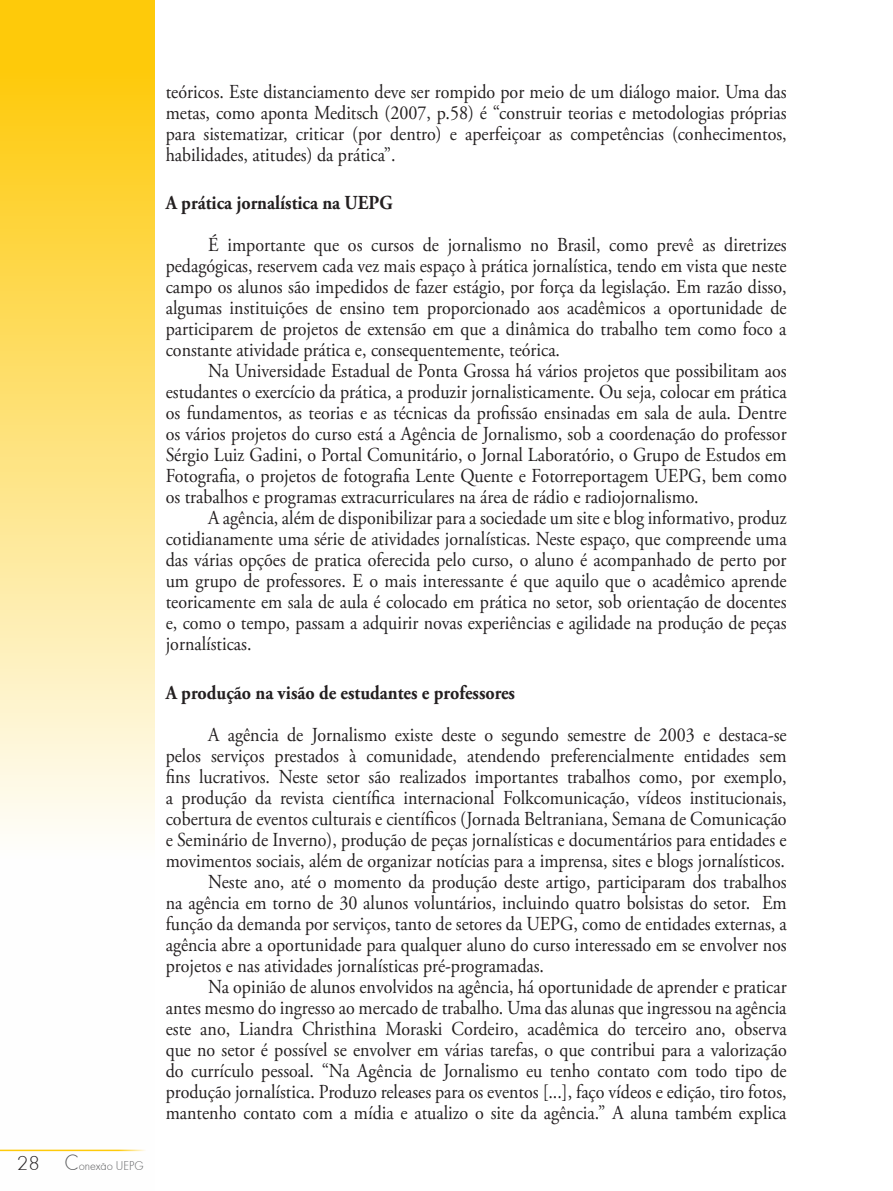
<style>
.page{position:relative;width:893px;height:1191px;background:#fff}
.page>*{position:absolute;margin:0;border:0;box-sizing:border-box;transform-origin:0 0}
.t1{font:19.8px/21px "Adobe Garamond Pro";color:#231f20;text-align:justify;scale:.91 1}
.t2{font:700 19.8px "Adobe Garamond Pro";color:#231f20;scale:.91 1}
.t3{font:13.2px "Futura TEE Ligh";color:#57585a;scale:.91 1}
.s1{font-size:21px;color:#231f20}
.s2{font-size:23.1px}
</style>
<div class="page">
<svg style="left:0;top:0;width:155px;height:1152px"></svg>
<hr style="left:0;top:1149px;width:149px;height:2px;background:#feca0a">
<p class="t3" style="left:17px;top:1158px;width:141px"><span class="s1">28</span> <span class="s2">C</span>onexao UEPG</p>
<p class="t3" style="left:102px;top:1154px;width:4px">-</p>
<p class="t1" style="left:166px;top:82px;width:684px">teóricos. Este distanciamento deve ser rompido por meio de um diálogo maior. Uma das metas, como aponta Meditsch (2007, p.58) é “construir teorias e metodologias próprias para sistematizar, criticar (por dentro) e aperfeiçoar as competências (conhecimentos, habilidades, atitudes) da prática”.</p>
<p class="t2" style="left:166px;top:191px;width:251px">A prática jornalística na UEPG</p>
<p class="t1" style="left:166px;top:235px;width:684px;text-indent:43px">É importante que os cursos de jornalismo no Brasil, como prevê as diretrizes pedagógicas, reservem cada vez mais espaço à prática jornalística, tendo em vista que neste campo os alunos são impedidos de fazer estágio, por força da legislação. Em razão disso, algumas instituições de ensino tem proporcionado aos acadêmicos a oportunidade de participarem de projetos de extensão em que a dinâmica do trabalho tem como foco a constante atividade prática e, consequentemente, teórica.</p>
<p class="t1" style="left:166px;top:361px;width:684px;text-indent:43px">Na Universidade Estadual de Ponta Grossa há vários projetos que possibilitam aos estudantes o exercício da prática, a produzir jornalisticamente. Ou seja, colocar em prática os fundamentos, as teorias e as técnicas da profissão ensinadas em sala de aula. Dentre os vários projetos do curso está a Agência de Jornalismo, sob a coordenação do professor Sérgio Luiz Gadini, o Portal Comunitário, o Jornal Laboratório, o Grupo de Estudos em Fotografia, o projetos de fotografia Lente Quente e Fotorreportagem UEPG, bem como os trabalhos e programas extracurriculares na área de rádio e radiojornalismo.</p>
<p class="t1" style="left:166px;top:508px;width:684px;text-indent:43px">A agência, além de disponibilizar para a sociedade um site e blog informativo, produz cotidianamente uma série de atividades jornalísticas. Neste espaço, que compreende uma das várias opções de pratica oferecida pelo curso, o aluno é acompanhado de perto por um grupo de professores. E o mais interessante é que aquilo que o acadêmico aprende teoricamente em sala de aula é colocado em prática no setor, sob orientação de docentes e, como o tempo, passam a adquirir novas experiências e agilidade na produção de peças jornalísticas.</p>
<p class="t2" style="left:166px;top:680px;width:385px">A produção na visão de estudantes e professores</p>
<p class="t1" style="left:208px;top:724px;width:637px">A agência de Jornalismo existe deste o segundo semestre de 2003 e destaca-se</p>
<p class="t1" style="left:166px;top:745px;width:684px">pelos serviços prestados à comunidade, atendendo preferencialmente entidades sem</p>
<p class="t1" style="left:166px;top:766px;width:684px">fins lucrativos. Neste setor são realizados importantes trabalhos como, por exemplo,</p>
<p class="t1" style="left:166px;top:787px;width:684px">a produção da revista científica internacional Folkcomunicação, vídeos institucionais,</p>
<p class="t1" style="left:166px;top:808px;width:684px">cobertura de eventos culturais e científicos (Jornada Beltraniana, Semana de Comunicação</p>
<p class="t1" style="left:166px;top:829px;width:684px">e Seminário de Inverno), produção de peças jornalísticas e documentários para entidades e</p>
<p class="t1" style="left:166px;top:850px;width:682px">movimentos sociais, além de organizar notícias para a imprensa, sites e blogs jornalísticos.</p>
<p class="t1" style="left:208px;top:871px;width:637px">Neste ano, até o momento da produção deste artigo, participaram dos trabalhos</p>
<p class="t1" style="left:166px;top:892px;width:684px">na agência em torno de 30 alunos voluntários, incluindo quatro bolsistas do setor. Em</p>
<p class="t1" style="left:166px;top:913px;width:684px">função da demanda por serviços, tanto de setores da UEPG, como de entidades externas, a</p>
<p class="t1" style="left:166px;top:934px;width:684px">agência abre a oportunidade para qualquer aluno do curso interessado em se envolver nos</p>
<p class="t1" style="left:166px;top:955px;width:417px">projetos e nas atividades jornalísticas pré-programadas.</p>
<p class="t1" style="left:208px;top:976px;width:637px">Na opinião de alunos envolvidos na agência, há oportunidade de aprender e praticar</p>
<p class="t1" style="left:166px;top:997px;width:684px">antes mesmo do ingresso ao mercado de trabalho. Uma das alunas que ingressou na agência</p>
<p class="t1" style="left:166px;top:1018px;width:684px">este ano, Liandra Christhina Moraski Cordeiro, acadêmica do terceiro ano, observa</p>
<p class="t1" style="left:166px;top:1039px;width:684px">que no setor é possível se envolver em várias tarefas, o que contribui para a valorização</p>
<p class="t1" style="left:166px;top:1060px;width:684px">do currículo pessoal. “Na Agência de Jornalismo eu tenho contato com todo tipo de</p>
<p class="t1" style="left:166px;top:1081px;width:684px">produção jornalística. Produzo releases para os eventos [...], faço vídeos e edição, tiro fotos,</p>
<p class="t1" style="left:166px;top:1102px;width:684px">mantenho contato com a mídia e atualizo o site da agência.” A aluna também explica</p>
</div>
